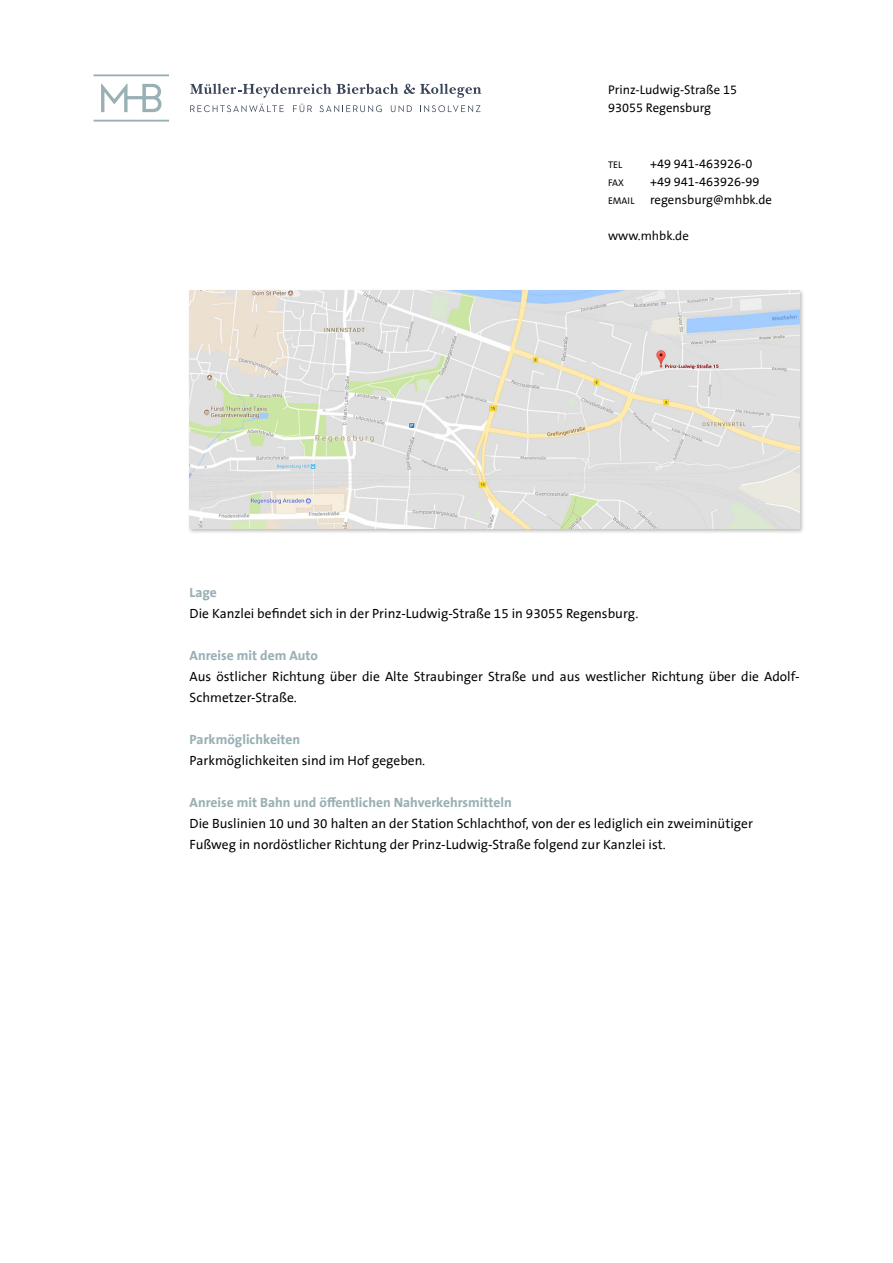
<style>
.page{position:relative;width:893px;height:1263px;background:#fff}
.page>*{position:absolute;margin:0;border:0;box-sizing:border-box;transform-origin:0 0}
.t1{font:13.5px/21px "The Sans Office LF";color:#000}
.t2{font:700 13.5px "The Sans Office LF";color:#99b0b5}
.t3{font:12.75px/18px "The Sans Office LF";color:#000}
.t4{font:9.75px "The Sans Office LF";color:#000}
.s1{font-size:9.75px}
</style>
<div class="page">
<svg style="left:94px;top:74px;width:75px;height:48px"></svg>
<svg style="left:190px;top:84px;width:208px;height:14px"></svg>
<svg style="left:404px;top:84px;width:77px;height:14px"></svg>
<svg style="left:190px;top:104px;width:94px;height:8px"></svg>
<svg style="left:293px;top:104px;width:19px;height:8px"></svg>
<svg style="left:319px;top:105px;width:63px;height:7px"></svg>
<svg style="left:391px;top:105px;width:21px;height:7px"></svg>
<svg style="left:420px;top:105px;width:60px;height:7px"></svg>
<div style="left:188px;top:289px;width:617px;height:245px;background:#000;opacity:.25"></div>
<img style="left:190px;top:290px;width:609px;height:238px">
<p class="t3" style="left:608px;top:80px;width:130px">Prinz-Ludwig-Straße 15<br>93055 Regensburg</p>
<p class="t4" style="left:608px;top:158px;width:16px">TEL</p>
<p class="t3" style="left:650px;top:155px;width:104px">+49 941-463926-0</p>
<p class="t4" style="left:608px;top:176px;width:17px">FAX</p>
<p class="t3" style="left:608px;top:173px;width:165px;text-indent:42px">+49 941-463926-99<br><span class="s1">EMAIL</span> regensburg@mhbk.de</p>
<p class="t3" style="left:608px;top:227px;width:82px">www.mhbk.de</p>
<p class="t2" style="left:190px;top:584px;width:29px">Lage</p>
<p class="t1" style="left:190px;top:603px;width:450px">Die Kanzlei befindet sich in der Prinz-Ludwig-Straße 15 in 93055 Regensburg.</p>
<p class="t2" style="left:190px;top:647px;width:130px">Anreise mit dem Auto</p>
<p class="t1" style="left:190px;top:666px;width:611px">Aus östlicher Richtung über die Alte Straubinger Straße und aus westlicher Richtung über die Adolf-<br>Schmetzer-Straße.</p>
<p class="t2" style="left:190px;top:731px;width:112px">Parkmöglichkeiten</p>
<p class="t1" style="left:190px;top:750px;width:237px">Parkmöglichkeiten sind im Hof gegeben.</p>
<p class="t2" style="left:190px;top:794px;width:324px">Anreise mit Bahn und öffentlichen Nahverkehrsmitteln</p>
<p class="t1" style="left:190px;top:813px;width:565px">Die Buslinien 10 und 30 halten an der Station Schlachthof, von der es lediglich ein zweiminütiger<br>Fußweg in nordöstlicher Richtung der Prinz-Ludwig-Straße folgend zur Kanzlei ist.</p>
</div>
